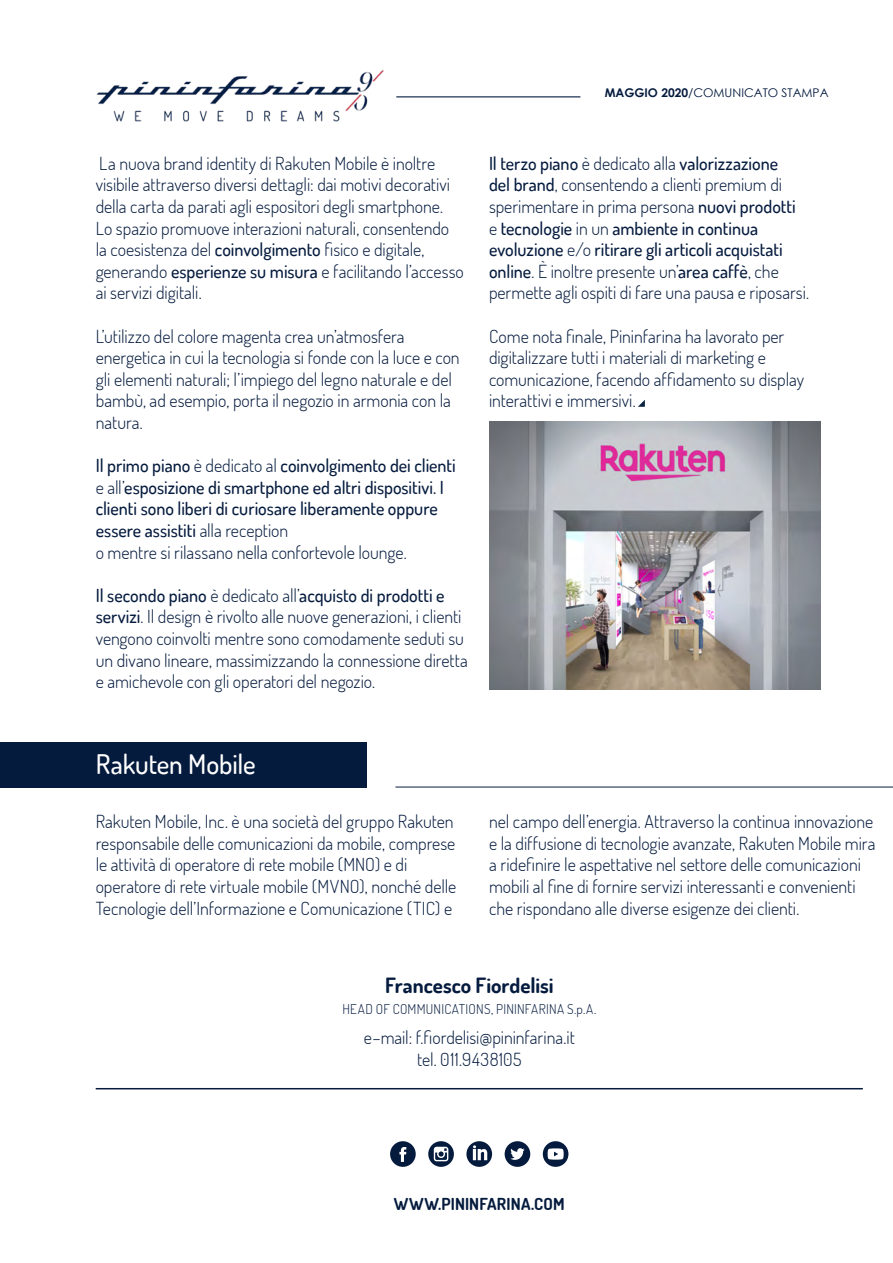
<style>
.page{position:relative;width:893px;height:1263px;background:#fff}
.page>*{position:absolute;margin:0;border:0;box-sizing:border-box;transform-origin:0 0}
.t1{font:500 27px "Terminal Dosis";letter-spacing:-.005em;color:#fff}
.t2{font:700 21px "Terminal Dosis";color:#051b3e}
.t3{font:300 18px/21.6px "Terminal Dosis";letter-spacing:-.005em;color:#051b3e}
.t4{font:500 18px/21.6px "Terminal Dosis";color:#051b3e}
.t5{font:700 16.5px "Terminal Dosis";letter-spacing:.01em;color:#051b3e}
.t6{font:300 13.5px "Terminal Dosis";letter-spacing:.015em;color:#051b3e}
.t7{font:12px "Century Gothic";color:#051b3e}
.s1{font-weight:500}
.s2{font-weight:300}
.s3{font-weight:700}
</style>
<div class="page">
<img style="left:489px;top:421px;width:332px;height:269px">
<svg style="left:638px;top:400px;width:7px;height:7px"></svg>
<div style="left:0;top:742px;width:367px;height:46px;background:#051b3e"></div>
<hr style="left:395px;top:787px;width:498px;height:1px;background:#051b3e">
<hr style="left:96px;top:1088px;width:767px;height:1px;background:#051b3e">
<svg style="left:390px;top:1141px;width:26px;height:26px"></svg>
<svg style="left:428px;top:1141px;width:26px;height:26px"></svg>
<svg style="left:466px;top:1141px;width:26px;height:26px"></svg>
<svg style="left:505px;top:1141px;width:25px;height:26px"></svg>
<svg style="left:543px;top:1141px;width:25px;height:26px"></svg>
<img style="left:96px;top:71px;width:287px;height:51px">
<hr style="left:396px;top:96px;width:184px;height:1px;background:#051b3e">
<p class="t3" style="left:96px;top:152px;width:370px">La nuova brand identity di Rakuten Mobile è inoltre visibile attraverso diversi dettagli: dai motivi decorativi della carta da parati agli espositori degli smartphone.<br>Lo spazio promuove interazioni naturali, consentendo la coesistenza del <span class="s1">coinvolgimento</span> fisico e digitale, generando <span class="s1">esperienze su misura</span> e facilitando l’accesso ai servizi digitali.</p>
<p class="t3" style="left:96px;top:325px;width:365px">L’utilizzo del colore magenta crea un’atmosfera energetica in cui la tecnologia si fonde con la luce e con gli elementi naturali; l’impiego del legno naturale e del bambù, ad esempio, porta il negozio in armonia con la natura.</p>
<p class="t4" style="left:96px;top:454px;width:362px">Il primo piano <span class="s2">è dedicato al</span> coinvolgimento dei clienti <span class="s2">e all’</span>esposizione di smartphone ed altri dispositivi. I clienti sono liberi di curiosare liberamente oppure essere assistiti <span class="s2">alla reception<br>o mentre si rilassano nella confortevole lounge.</span></p>
<p class="t3" style="left:96px;top:584px;width:374px"><span class="s1">Il secondo piano</span> è dedicato all’<span class="s1">acquisto di prodotti e servizi</span>. Il design è rivolto alle nuove generazioni, i clienti vengono coinvolti mentre sono comodamente seduti su un divano lineare, massimizzando la connessione diretta e amichevole con gli operatori del negozio.</p>
<p class="t7" style="left:605px;top:85px;width:225px"><span class="s3">MAGGIO 2020</span>/COMUNICATO STAMPA</p>
<p class="t3" style="left:489px;top:152px;width:322px"><span class="s1">Il terzo piano</span> è dedicato alla <span class="s1">valorizzazione<br>del brand</span>, consentendo a clienti premium di sperimentare in prima persona <span class="s1">nuovi prodotti<br></span>e <span class="s1">tecnologie</span> in un <span class="s1">ambiente in continua evoluzione</span> e/o <span class="s1">ritirare gli articoli acquistati online</span>. È inoltre presente un’<span class="s1">area caffè</span>, che permette agli ospiti di fare una pausa e riposarsi.</p>
<p class="t3" style="left:489px;top:325px;width:316px">Come nota finale, Pininfarina ha lavorato per digitalizzare tutti i materiali di marketing e comunicazione, facendo affidamento su display interattivi e immersivi.</p>
<h1 class="t1" style="left:96px;top:746px;width:162px">Rakuten Mobile</h1>
<p class="t3" style="left:96px;top:810px;width:362px">Rakuten Mobile, Inc. è una società del gruppo Rakuten responsabile delle comunicazioni da mobile, comprese le attività di operatore di rete mobile (MNO) e di operatore di rete virtuale mobile (MVNO), nonché delle Tecnologie dell’Informazione e Comunicazione (TIC) e</p>
<p class="t3" style="left:489px;top:810px;width:388px">nel campo dell’energia. Attraverso la continua innovazione e la diffusione di tecnologie avanzate, Rakuten Mobile mira a ridefinire le aspettative nel settore delle comunicazioni mobili al fine di fornire servizi interessanti e convenienti che rispondano alle diverse esigenze dei clienti.</p>
<p class="t2" style="left:385px;top:972px;width:170px">Francesco Fiordelisi</p>
<p class="t6" style="left:342px;top:1000px;width:255px">HEAD OF COMMUNICATIONS, PININFARINA S.p.A.</p>
<p class="t3" style="left:364px;top:1026px;width:212px;text-align:center">e–mail: f.fiordelisi@pininfarina.it tel. 011.9438105</p>
<p class="t5" style="left:394px;top:1193px;width:172px">WWW.PININFARINA.COM</p>
</div>
